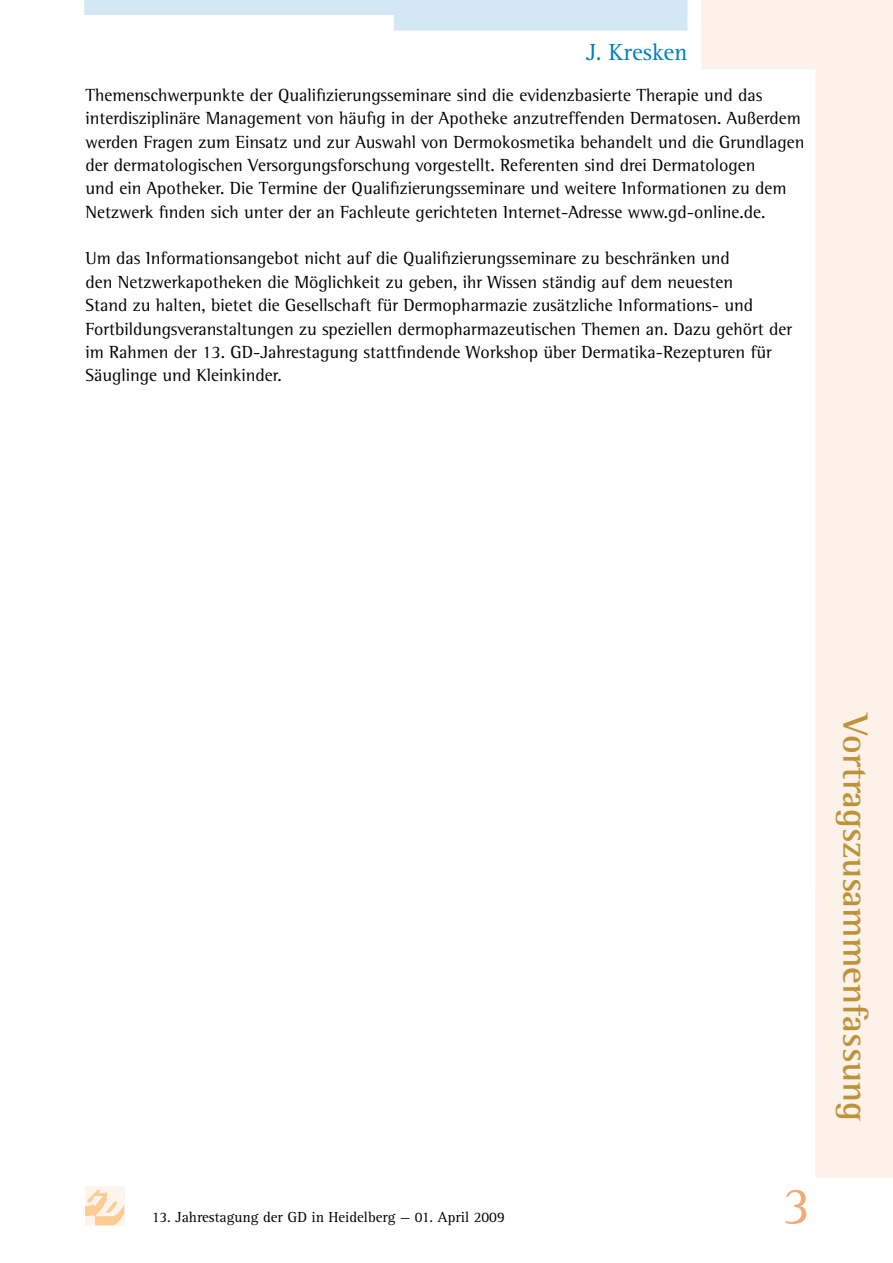
<style>
.page{position:relative;width:893px;height:1263px;background:#fff}
.page>*{position:absolute;margin:0;border:0;box-sizing:border-box;transform-origin:0 0}
.t1{font:54px "Agfa Rotis Serif";color:#f5ab75}
.t2{font:700 36px "Agfa Rotis Semi Serif";color:#be9237}
.t3{font:24px "Agfa Rotis Serif";color:#0081b8}
.t4{font:18px/23.4px "Agfa Rotis Semi Serif";color:#000}
.t5{font:15px "Agfa Rotis Serif";color:#000}
</style>
<div class="page">
<svg style="left:701px;top:21px;width:192px;height:1157px"></svg>
<div style="left:85px;top:1186px;width:39px;height:39px;background:#fef4ec"></div>
<svg style="left:85px;top:1189px;width:39px;height:36px"></svg>
<svg style="left:84px;top:0;width:603px;height:31px"></svg>
<div style="left:701px;top:0;width:192px;height:21px;background:#fcf2ea"></div>
<h3 class="t3" style="left:586px;top:38px;width:103px">J. Kresken</h3>
<p class="t4" style="left:85px;top:83px;width:721px">Themenschwerpunkte der Qualifizierungsseminare sind die evidenzbasierte Therapie und das interdisziplinäre Management von häufig in der Apotheke anzutreffenden Dermatosen. Außerdem werden Fragen zum Einsatz und zur Auswahl von Dermokosmetika behandelt und die Grundlagen der dermatologischen Versorgungsforschung vorgestellt. Referenten sind drei Dermatologen<br>und ein Apotheker. Die Termine der Qualifizierungsseminare und weitere Informationen zu dem Netzwerk finden sich unter der an Fachleute gerichteten Internet-Adresse www.gd-online.de.</p>
<p class="t4" style="left:85px;top:247px;width:708px">Um das Informationsangebot nicht auf die Qualifizierungsseminare zu beschränken und<br>den Netzwerkapotheken die Möglichkeit zu geben, ihr Wissen ständig auf dem neuesten<br>Stand zu halten, bietet die Gesellschaft für Dermopharmazie zusätzliche Informations- und Fortbildungsveranstaltungen zu speziellen dermopharmazeutischen Themen an. Dazu gehört der im Rahmen der 13. GD-Jahrestagung stattfindende Workshop über Dermatika-Rezepturen für Säuglinge und Kleinkinder.</p>
<p class="t5" style="left:152px;top:1208px;width:355px">13. Jahrestagung der GD in Heidelberg — 01. April 2009</p>
<h1 class="t1" style="left:783px;top:1175px;width:30px">3</h1>
<h2 class="t2" style="left:877px;top:714px;width:409px;rotate:90deg">Vortragszusammenfassung</h2>
</div>
